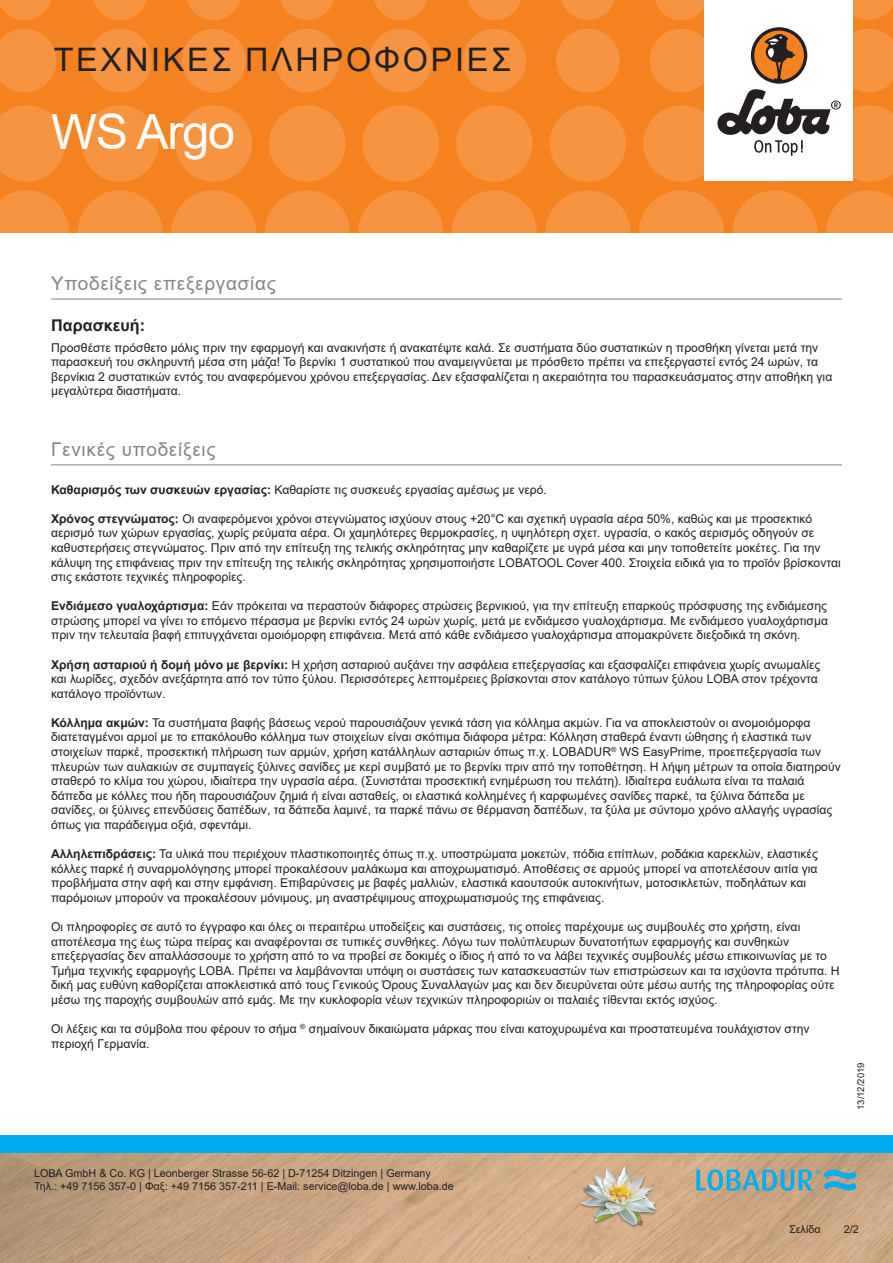
<style>
.page{position:relative;width:893px;height:1263px;background:#fff}
.page>*{position:absolute;margin:0;border:0;box-sizing:border-box;transform-origin:0 0}
.Produktname_Arial{font:48.6px "Arial";letter-spacing:-.025em;color:#fff}
.t1{font:32.4px "Arial";letter-spacing:.085em;color:#231f20}
.Titel_grau_Arial{font:18.9px "Arial";letter-spacing:.04em;color:#82858b}
.h1_Arial{font:700 16.2px "Arial";color:#231f20}
.Text_Arial{font:12.15px/14.5px "Arial";color:#231f20}
.t2{font:10.8px/12.9px "Arial";color:#231f20}
.t3{font:9.45px "Arial";color:#231f20}
.s1{font-weight:700}
</style>
<div class="page">
<div style="left:0;top:0;width:893px;height:233px;background:#f58220"></div>
<svg style="left:0;top:190px;width:69px;height:43px"></svg>
<svg style="left:78px;top:190px;width:85px;height:85px;fill:#f69441"></svg>
<svg style="left:171px;top:190px;width:85px;height:85px;fill:#f69441"></svg>
<svg style="left:265px;top:190px;width:85px;height:85px;fill:#f69441"></svg>
<svg style="left:358px;top:190px;width:85px;height:85px;fill:#f69441"></svg>
<svg style="left:545px;top:190px;width:85px;height:85px;fill:#f69441"></svg>
<svg style="left:452px;top:190px;width:85px;height:85px;fill:#f69441"></svg>
<svg style="left:732px;top:190px;width:85px;height:85px;fill:#f69441"></svg>
<svg style="left:639px;top:190px;width:85px;height:85px;fill:#f69441"></svg>
<svg style="left:826px;top:190px;width:67px;height:43px"></svg>
<svg style="left:0;top:105px;width:65px;height:77px"></svg>
<svg style="left:82px;top:105px;width:76px;height:77px"></svg>
<svg style="left:175px;top:105px;width:77px;height:77px"></svg>
<svg style="left:269px;top:105px;width:76px;height:77px"></svg>
<svg style="left:456px;top:105px;width:77px;height:77px"></svg>
<svg style="left:362px;top:105px;width:77px;height:77px"></svg>
<svg style="left:550px;top:105px;width:76px;height:77px"></svg>
<svg style="left:0;top:29px;width:56px;height:63px"></svg>
<svg style="left:182px;top:29px;width:64px;height:63px"></svg>
<svg style="left:88px;top:29px;width:64px;height:63px"></svg>
<svg style="left:275px;top:29px;width:64px;height:63px"></svg>
<svg style="left:462px;top:29px;width:64px;height:63px"></svg>
<svg style="left:369px;top:29px;width:64px;height:63px"></svg>
<svg style="left:556px;top:29px;width:64px;height:63px"></svg>
<svg style="left:0;top:0;width:51px;height:20px"></svg>
<svg style="left:187px;top:0;width:53px;height:20px"></svg>
<svg style="left:468px;top:0;width:53px;height:20px"></svg>
<svg style="left:655px;top:0;width:49px;height:20px"></svg>
<svg style="left:93px;top:0;width:54px;height:20px"></svg>
<svg style="left:374px;top:0;width:54px;height:20px"></svg>
<svg style="left:281px;top:0;width:53px;height:20px"></svg>
<svg style="left:561px;top:0;width:54px;height:20px"></svg>
<svg style="left:853px;top:0;width:40px;height:20px"></svg>
<img style="left:0;top:1152px;width:893px;height:111px">
<div style="left:0;top:1135px;width:893px;height:17px;background:#00aeef"></div>
<div style="left:704px;top:0;width:149px;height:181px;background:#fff"></div>
<svg style="left:643px;top:29px;width:250px;height:153px"></svg>
<img style="left:578px;top:1161px;width:82px;height:81px">
<svg style="left:696px;top:1169px;width:161px;height:22px;background:#74a7ae"></svg>
<hr style="left:51px;top:464px;width:791px;height:1px;background:#82858b">
<hr style="left:51px;top:299px;width:791px;height:1px;background:#82858b">
<h2 class="t1" style="left:54px;top:37px;width:459px">ΤΕΧΝΙΚΈΣ ΠΛΗΡΟΦΟΡΊ ΕΣ</h2>
<p class="Produktname_Arial" style="left:51px;top:99px;width:186px">WS Argo</p>
<p class="Titel_grau_Arial" style="left:51px;top:270px;width:226px">Υποδείξεις επεξεργασίας</p>
<p class="h1_Arial" style="left:51px;top:314px;width:96px">Παρασκευή:</p>
<p class="Text_Arial" style="left:51px;top:340px;width:783px">Προσθέστε πρόσθετο μόλις πριν την εφαρμογή και ανακινήστε ή ανακατέψτε καλά. Σε συστήματα δύο συστατικών η προσθήκη γίνεται μετά την παρασκευή του σκληρυντή μέσα στη μάζα! Το βερνίκι 1 συστατικού που αναμειγνύεται με πρόσθετο πρέπει να επεξεργαστεί εντός 24 ωρών, τα βερνίκια 2 συστατικών εντός του αναφερόμενου χρόνου επεξεργασίας. Δεν εξασφαλίζεται η ακεραιότητα του παρασκευάσματος στην αποθήκη για μεγαλύτερα διαστήματα.</p>
<p class="Titel_grau_Arial" style="left:51px;top:436px;width:166px">Γενικές υποδείξεις</p>
<p class="Text_Arial" style="left:51px;top:482px;width:497px"><span class="s1">Καθαρισμός των συσκευών εργασίας:</span> Καθαρίστε τις συσκευές εργασίας αμέσως με νερό.</p>
<p class="Text_Arial" style="left:51px;top:511px;width:791px"><span class="s1">Χρόνος στεγνώματος:</span> Οι αναφερόμενοι χρόνοι στεγνώματος ισχύουν στους +20°C και σχετική υγρασία αέρα 50%, καθώς και με προσεκτικό αερισμό των χώρων εργασίας, χωρίς ρεύματα αέρα. Οι χαμηλότερες θερμοκρασίες, η υψηλότερη σχετ. υγρασία, ο κακός αερισμός οδηγούν σε καθυστερήσεις στεγνώματος. Πριν από την επίτευξη της τελικής σκληρότητας μην καθαρίζετε με υγρά μέσα και μην τοποθετείτε μοκέτες. Για την κάλυψη της επιφάνειας πριν την επίτευξη της τελικής σκληρότητας χρησιμοποιήστε LOBATOOL Cover 400. Στοιχεία ειδικά για το προϊόν βρίσκονται στις εκάστοτε τεχνικές πληροφορίες.</p>
<p class="Text_Arial" style="left:51px;top:599px;width:779px;text-align:justify"><span class="s1">Ενδιάμεσο γυαλοχάρτισμα:</span> Εάν πρόκειται να περαστούν διάφορες στρώσεις βερνικιού, για την επίτευξη επαρκούς πρόσφυσης της ενδιάμεσης στρώσης μπορεί να γίνει το επόμενο πέρασμα με βερνίκι εντός 24 ωρών χωρίς, μετά με ενδιάμεσο γυαλοχάρτισμα. Με ενδιάμεσο γυαλοχάρτισμα πριν την τελευταία βαφή επιτυγχάνεται ομοιόμορφη επιφάνεια. Μετά από κάθε ενδιάμεσο γυαλοχάρτισμα απομακρύνετε διεξοδικά τη σκόνη.</p>
<p class="Text_Arial" style="left:51px;top:657px;width:771px"><span class="s1">Χρήση ασταριού ή δομή μόνο με βερνίκι:</span> Η χρήση ασταριού αυξάνει την ασφάλεια επεξεργασίας και εξασφαλίζει επιφάνεια χωρίς ανωμαλίες και λωρίδες, σχεδόν ανεξάρτητα από τον τύπο ξύλου. Περισσότερες λεπτομέρειες βρίσκονται στον κατάλογο τύπων ξύλου LOBA στον τρέχοντα κατάλογο προϊόντων.</p>
<p class="Text_Arial" style="left:51px;top:715px;width:791px"><span class="s1">Κόλλημα ακμών:</span> Τα συστήματα βαφής βάσεως νερού παρουσιάζουν γενικά τάση για κόλλημα ακμών. Για να αποκλειστούν οι ανομοιόμορφα διατεταγμένοι αρμοί με το επακόλουθο κόλλημα των στοιχείων είναι σκόπιμα διάφορα μέτρα: Κόλληση σταθερά έναντι ώθησης ή ελαστικά των στοιχείων παρκέ, προσεκτική πλήρωση των αρμών, χρήση κατάλληλων ασταριών όπως π.χ. LOBADUR<sup>®</sup> WS EasyPrime, προεπεξεργασία των πλευρών των αυλακιών σε συμπαγείς ξύλινες σανίδες με κερί συμβατό με το βερνίκι πριν από την τοποθέτηση. Η λήψη μέτρων τα οποία διατηρούν σταθερό το κλίμα του χώρου, ιδιαίτερα την υγρασία αέρα. (Συνιστάται προσεκτική ενημέρωση του πελάτη). Ιδιαίτερα ευάλωτα είναι τα παλαιά δάπεδα με κόλλες που ήδη παρουσιάζουν ζημιά ή είναι ασταθείς, οι ελαστικά κολλημένες ή καρφωμένες σανίδες παρκέ, τα ξύλινα δάπεδα με σανίδες, οι ξύλινες επενδύσεις δαπέδων, τα δάπεδα λαμινέ, τα παρκέ πάνω σε θέρμανση δαπέδων, τα ξύλα με σύντομο χρόνο αλλαγής υγρασίας όπως για παράδειγμα οξιά, σφεντάμι.</p>
<p class="Text_Arial" style="left:51px;top:846px;width:768px"><span class="s1">Αλληλεπιδράσεις:</span> Τα υλικά που περιέχουν πλαστικοποιητές όπως π.χ. υποστρώματα μοκετών, πόδια επίπλων, ροδάκια καρεκλών, ελαστικές κόλλες παρκέ ή συναρμολόγησης μπορεί προκαλέσουν μαλάκωμα και αποχρωματισμό. Αποθέσεις σε αρμούς μπορεί να αποτελέσουν αιτία για προβλήματα στην αφή και στην εμφάνιση. Επιβαρύνσεις με βαφές μαλλιών, ελαστικά καουτσούκ αυτοκινήτων, μοτοσικλετών, ποδηλάτων και παρόμοιων μπορούν να προκαλέσουν μόνιμους, μη αναστρέψιμους αποχρωματισμούς της επιφάνειας.</p>
<p class="Text_Arial" style="left:51px;top:919px;width:790px">Οι πληροφορίες σε αυτό το έγγραφο και όλες οι περαιτέρω υποδείξεις και συστάσεις, τις οποίες παρέχουμε ως συμβουλές στο χρήστη, είναι αποτέλεσμα της έως τώρα πείρας και αναφέρονται σε τυπικές συνθήκες. Λόγω των πολύπλευρων δυνατοτήτων εφαρμογής και συνθηκών επεξεργασίας δεν απαλλάσσουμε το χρήστη από το να προβεί σε δοκιμές ο ίδιος ή από το να λάβει τεχνικές συμβουλές μέσω επικοινωνίας με το Τμήμα τεχνικής εφαρμογής LOBA. Πρέπει να λαμβάνονται υπόψη οι συστάσεις των κατασκευαστών των επιστρώσεων και τα ισχύοντα πρότυπα. Η δική μας ευθύνη καθορίζεται αποκλειστικά από τους Γενικούς Όρους Συναλλαγών μας και δεν διευρύνεται ούτε μέσω αυτής της πληροφορίας ούτε μέσω της παροχής συμβουλών από εμάς. Με την κυκλοφορία νέων τεχνικών πληροφοριών οι παλαιές τίθενται εκτός ισχύος.</p>
<p class="Text_Arial" style="left:51px;top:1021px;width:760px">Οι λέξεις και τα σύμβολα που φέρουν το σήμα <sup>®</sup> σημαίνουν δικαιώματα μάρκας που είναι κατοχυρωμένα και προστατευμένα τουλάχιστον στην περιοχή Γερμανία.</p>
<p class="t3" style="left:854px;top:1110px;width:49px;rotate:-90deg">13/12/2019</p>
<p class="t2" style="left:34px;top:1167px;width:421px">LOBA GmbH &amp; Co. KG | Leonberger Strasse 56-62 | D-71254 Ditzingen | Germany<br>Τηλ.: +49 7156 357-0 | Φαξ: +49 7156 357-211 | E-Mail: service@loba.de | www.loba.de</p>
<p class="t2" style="left:789px;top:1222px;width:33px">Σελίδα</p>
<p class="t2" style="left:844px;top:1222px;width:17px">2/2</p>
</div>
